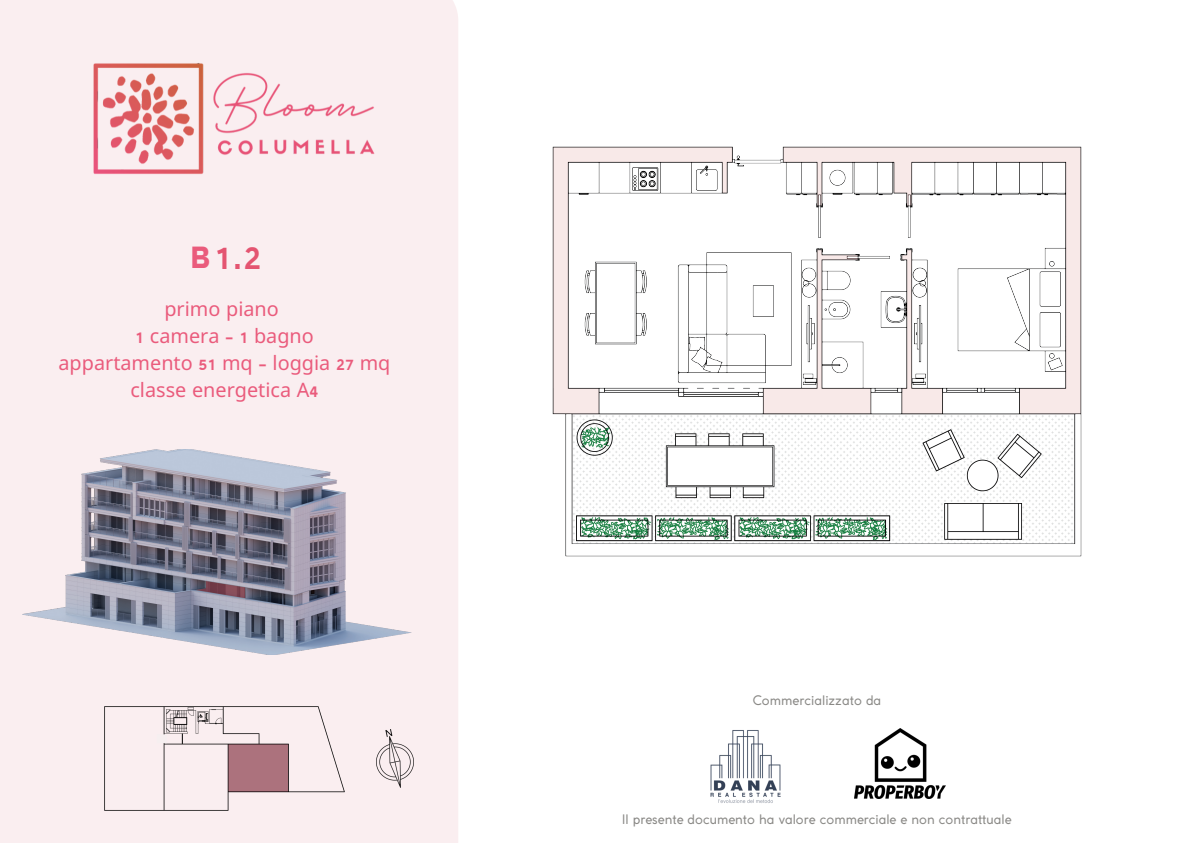
<style>
.page{position:relative;width:1191px;height:843px;background:#fff}
.page>*{position:absolute;margin:0;border:0;box-sizing:border-box;transform-origin:0 0}
.t1{font:39.9px "Fb Metropolis";color:#e45471}
.t2{font:19.8px/27.2px "Noto Sans";color:#ea5b7c;text-align:center}
.t3{font:13px "Coco Gothic";color:#8a8986}
.s1{font-family:"IBM Plex Sans";font-weight:700;font-size:30.4px;color:#ea5b7c}
.s2{font-family:"Fb Metropolis"}
</style>
<div class="page">
<div style="left:0;top:0;width:458px;height:842px;background:#faeef0"></div>
<img style="left:552px;top:146px;width:529px;height:410px">
<img style="left:67px;top:48px;width:315px;height:142px">
<img style="left:376px;top:729px;width:38px;height:58px">
<img style="left:23px;top:449px;width:391px;height:205px">
<img style="left:710px;top:730px;width:71px;height:73px">
<img style="left:854px;top:728px;width:91px;height:69px">
<img style="left:105px;top:706px;width:239px;height:104px">
<div style="left:156px;top:733px;width:11px;height:10px;background:#f6eff0"></div>
<h1 class="t1" style="left:190px;top:241px;width:73px"><span class="s1">B</span>1.2</h1>
<h2 class="t2" style="left:58px;top:295px;width:333px">primo piano<br><span class="s2">1</span> camera <span class="s2">- 1</span> bagno<br>appartamento <span class="s2">51</span> mq <span class="s2">-</span> loggia <span class="s2">27</span> mq classe energetica A<span class="s2">4</span></h2>
<p class="t3" style="left:752px;top:690px;width:130px">Commercializzato da</p>
<p class="t3" style="left:622px;top:808px;width:391px">Il presente documento ha valore commerciale e non contrattuale</p>
</div>
